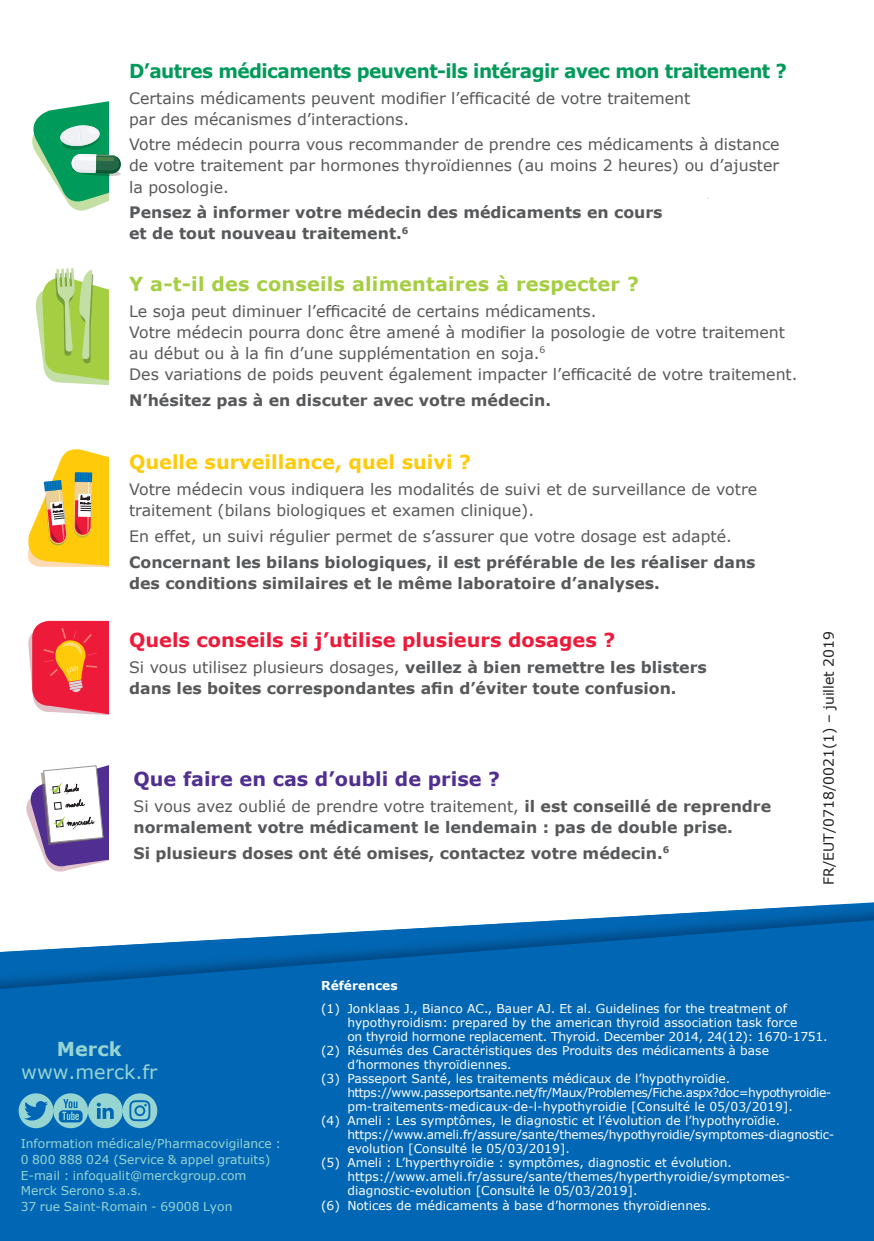
<style>
.page{position:relative;width:874px;height:1241px;background:#fff}
.page>*{position:absolute;margin:0;border:0;box-sizing:border-box;transform-origin:0 0}
.t1{font:700 19.25px "Verdana";letter-spacing:-.03em;color:#009a5a;scale:.96 1}
.t2{font:700 19.25px "Verdana";letter-spacing:.01em;color:#a5ce43}
.t3{font:700 19.25px "Verdana";color:#ed1a3a}
.t4{font:700 19.25px "Verdana";color:#feca0a}
.t5{font:700 19.25px "Verdana";color:#502e92}
.t6{font:19.25px "Verdana";color:#96d5d2}
.t7{font:700 19.25px "Verdana";color:#96d5d2}
.t8{font:15.75px/21px "Verdana";color:#57585a}
.t9{font:700 15.75px/21px "Verdana";color:#57585a}
.t10{font:14px "Verdana";color:#231f20}
.t11{font:12.25px "Verdana";color:#fff}
.t12{font:12.25px/15.8px "Verdana";color:#96d5d2}
.t13{font:12.25px "Verdana";letter-spacing:-.02em;color:#fff}
.t14{font:12.25px "Verdana";letter-spacing:-.04em;color:#fff}
.t15{font:700 12.25px "Verdana";color:#fff}
.s1{font-weight:400}
</style>
<div class="page">
<img style="left:635px;top:904px;width:238px;height:12px">
<svg style="left:0;top:916px;width:873px;height:324px;background:#0b6bb5"></svg>
<svg style="left:32px;top:101px;width:89px;height:110px"></svg>
<svg style="left:35px;top:268px;width:74px;height:117px"></svg>
<svg style="left:28px;top:449px;width:81px;height:118px"></svg>
<svg style="left:28px;top:620px;width:81px;height:95px;background:#ef4e50"></svg>
<svg style="left:26px;top:765px;width:83px;height:107px"></svg>
<svg style="left:19px;top:1093px;width:138px;height:34px;background:#5caac5"></svg>
<div style="left:136px;top:1107px;width:7px;height:6px;background:#96d5d2;border-radius:50%"></div>
<p class="t1" style="left:129px;top:58px;width:686px">D’autres médicaments peuvent-ils intéragir avec mon traitement ?</p>
<p class="t8" style="left:129px;top:87px;width:562px">Certains médicaments peuvent modifier l’efficacité de votre traitement par des mécanismes d’interactions.</p>
<p class="t8" style="left:129px;top:134px;width:651px;text-align:justify">Votre médecin pourra vous recommander de prendre ces médicaments à distance de votre traitement par hormones thyroïdiennes (au moins 2 heures) ou d’ajuster la posologie.</p>
<p class="t9" style="left:129px;top:202px;width:534px">Pensez à informer votre médecin des médicaments en cours et de tout nouveau traitement.<sup>6</sup></p>
<p class="t2" style="left:129px;top:271px;width:511px">Y a-t-il des conseils alimentaires à respecter ?</p>
<p class="t8" style="left:129px;top:300px;width:669px">Le soja peut diminuer l’efficacité de certains médicaments.<br>Votre médecin pourra donc être amené à modifier la posologie de votre traitement au début ou à la fin d’une supplémentation en soja.<sup>6<br></sup>Des variations de poids peuvent également impacter l’efficacité de votre traitement.</p>
<p class="t9" style="left:129px;top:389px;width:423px">N’hésitez pas à en discuter avec votre médecin.</p>
<p class="t4" style="left:129px;top:450px;width:343px">Quelle surveillance, quel suivi ?</p>
<p class="t8" style="left:129px;top:479px;width:629px">Votre médecin vous indiquera les modalités de suivi et de surveillance de votre traitement (bilans biologiques et examen clinique).</p>
<p class="t8" style="left:129px;top:526px;width:604px">En effet, un suivi régulier permet de s’assurer que votre dosage est adapté.</p>
<p class="t9" style="left:129px;top:552px;width:627px">Concernant les bilans biologiques, il est préférable de les réaliser dans des conditions similaires et le même laboratoire d’analyses.</p>
<p class="t3" style="left:129px;top:627px;width:487px">Quels conseils si j’utilise plusieurs dosages ?</p>
<p class="t9" style="left:129px;top:656px;width:579px"><span class="s1">Si vous utilisez plusieurs dosages,</span> veillez à bien remettre les blisters dans les boites correspondantes afin d’éviter toute confusion.</p>
<p class="t5" style="left:133px;top:765px;width:368px">Que faire en cas d’oubli de prise ?</p>
<p class="t9" style="left:133px;top:795px;width:639px"><span class="s1">Si vous avez oublié de prendre votre traitement,</span> il est conseillé de reprendre normalement votre médicament le lendemain : pas de double prise.</p>
<p class="t9" style="left:133px;top:842px;width:537px">Si plusieurs doses ont été omises, contactez votre médecin.<sup>6</sup></p>
<p class="t15" style="left:321px;top:977px;width:78px">Références</p>
<p class="t10" style="left:819px;top:884px;width:255px;rotate:-90deg">FR/EUT/0718/0021(1) – juillet 2019</p>
<p class="t7" style="left:57px;top:1035px;width:66px">Merck</p>
<p class="t6" style="left:21px;top:1059px;width:138px">www.merck.fr</p>
<p class="t12" style="left:21px;top:1135px;width:262px">Information médicale/Pharmacovigilance :<br>0 800 888 024 (Service &amp; appel gratuits)<br>E-mail : infoqualit@merckgroup.com Merck Serono s.a.s.<br>37 rue Saint-Romain - 69008 Lyon</p>
<p class="t11" style="left:321px;top:1000px;width:467px">(1) Jonklaas J., Bianco AC., Bauer AJ. Et al. Guidelines for the treatment of</p>
<p class="t11" style="left:347px;top:1014px;width:451px">hypothyroidism: prepared by the american thyroid association task force</p>
<p class="t13" style="left:347px;top:1028px;width:481px">on thyroid hormone replacement. Thyroid. December 2014, 24(12): 1670-1751.</p>
<p class="t11" style="left:321px;top:1042px;width:449px">(2) Résumés des Caractéristiques des Produits des médicaments à base</p>
<p class="t11" style="left:347px;top:1056px;width:166px">d’hormones thyroïdiennes.</p>
<p class="t11" style="left:321px;top:1070px;width:410px">(3) Passeport Santé, les traitements médicaux de l’hypothyroïdie.</p>
<p class="t14" style="left:347px;top:1084px;width:485px">https://www.passeportsante.net/fr/Maux/Problemes/Fiche.aspx?doc=hypothyroidie-</p>
<p class="t11" style="left:347px;top:1098px;width:447px">pm-traitements-medicaux-de-l-hypothyroidie [Consulté le 05/03/2019].</p>
<p class="t11" style="left:321px;top:1112px;width:460px">(4) Ameli : Les symptômes, le diagnostic et l’évolution de l’hypothyroïdie.</p>
<p class="t13" style="left:347px;top:1126px;width:488px">https://www.ameli.fr/assure/sante/themes/hypothyroidie/symptomes-diagnostic-</p>
<p class="t11" style="left:347px;top:1140px;width:224px">evolution [Consulté le 05/03/2019].</p>
<p class="t11" style="left:321px;top:1154px;width:412px">(5) Ameli : L’hyperthyroïdie : symptômes, diagnostic et évolution.</p>
<p class="t11" style="left:347px;top:1168px;width:444px">https://www.ameli.fr/assure/sante/themes/hyperthyroidie/symptomes-</p>
<p class="t11" style="left:347px;top:1182px;width:291px">diagnostic-evolution [Consulté le 05/03/2019].</p>
<p class="t11" style="left:321px;top:1197px;width:391px">(6) Notices de médicaments à base d’hormones thyroïdiennes.</p>
</div>
